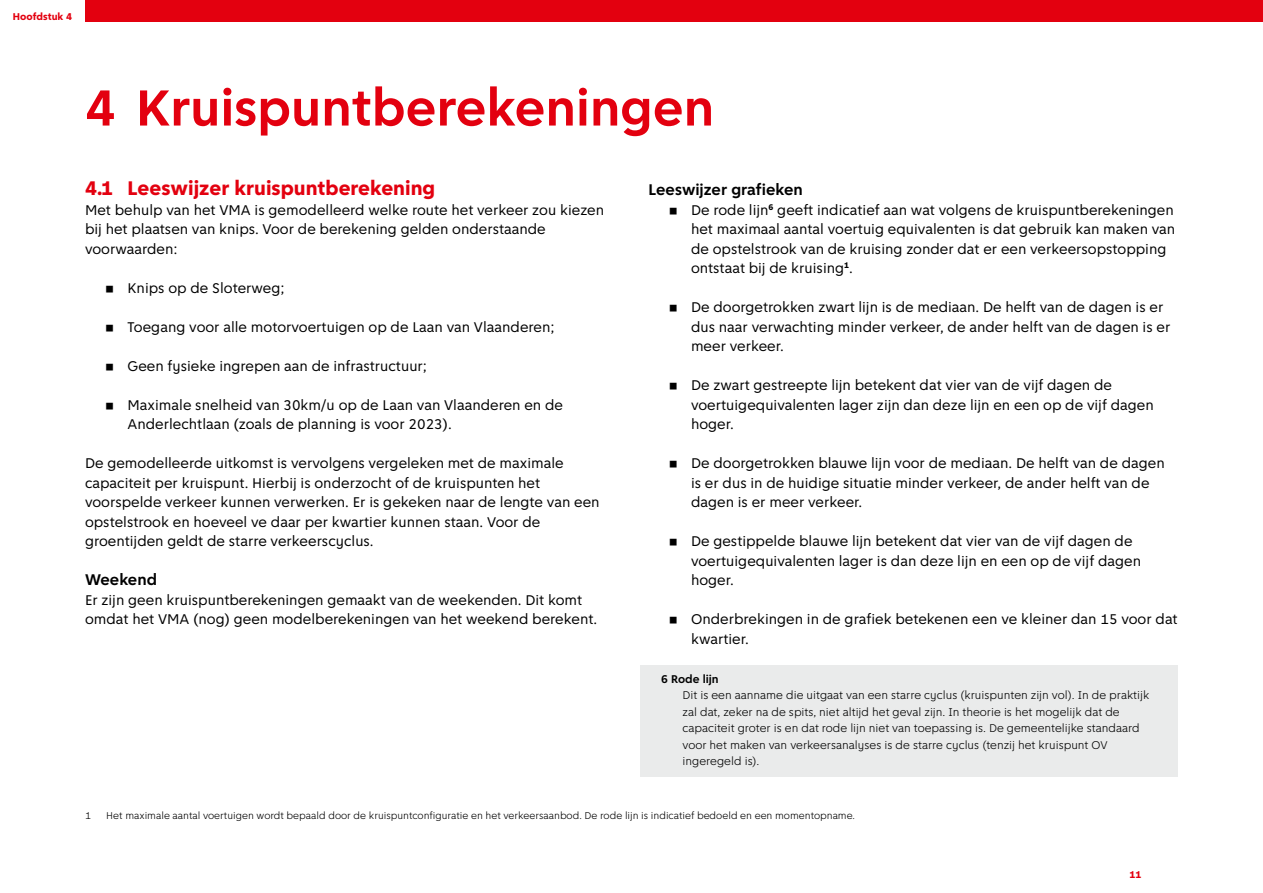
<style>
.page{position:relative;width:1263px;height:893px;background:#fff}
.page>*{position:absolute;margin:0;border:0;box-sizing:border-box;transform-origin:0 0}
.H2_-_hoofdstuk{font:700 54px "Amsterdam Sans";color:#e3000f}
.H3_-_Sub_heading{font:800 21px "Amsterdam Sans";color:#e3000f}
.H4_-_Sub_heading_2{font:700 16.5px "Amsterdam Sans";color:#000}
.Brood{font:15px/19.5px "Amsterdam Sans";color:#000}
.Noot_in_grijs_vlak{font:300 12px/16.5px "Amsterdam Sans";color:#000}
.Noot{font:300 10.5px "Amsterdam Sans";color:#000}
.t1{font:800 10.5px "Amsterdam Sans";color:#e3000f}
.s1{font-family:"ASD Formfont"}
.s2{font-weight:700}
</style>
<div class="page">
<div style="left:85px;top:0;width:1178px;height:21px;background:#e3000f"></div>
<div style="left:640px;top:665px;width:538px;height:112px;background:#eaebeb"></div>
<p class="t1" style="left:13px;top:10px;width:61px">Hoofdstuk 4</p>
<h2 class="H2_-_hoofdstuk" style="left:85px;top:76px;width:631px">4 Kruispuntberekeningen</h2>
<h3 class="H3_-_Sub_heading" style="left:85px;top:176px;width:352px">4.1 Leeswijzer kruispuntberekening</h3>
<p class="Brood" style="left:85px;top:200px;width:521px">Met behulp van het VMA is gemodelleerd welke route het verkeer zou kiezen bij het plaatsen van knips. Voor de berekening gelden onderstaande voorwaarden:</p>
<p class="Brood" style="left:106px;top:278px;width:180px"><span class="s1">•</span> Knips op de Sloterweg;</p>
<p class="Brood" style="left:106px;top:317px;width:450px"><span class="s1">•</span> Toegang voor alle motorvoertuigen op de Laan van Vlaanderen;</p>
<p class="Brood" style="left:106px;top:356px;width:322px"><span class="s1">•</span> Geen fysieke ingrepen aan de infrastructuur;</p>
<p class="Brood" style="left:128px;top:395px;width:437px;text-indent:-21px"><span class="s1">•</span> Maximale snelheid van 30km/u op de Laan van Vlaanderen en de<br>Anderlechtlaan (zoals de planning is voor 2023).</p>
<p class="Brood" style="left:85px;top:453px;width:516px">De gemodelleerde uitkomst is vervolgens vergeleken met de maximale capaciteit per kruispunt. Hierbij is onderzocht of de kruispunten het voorspelde verkeer kunnen verwerken. Er is gekeken naar de lengte van een opstelstrook en hoeveel ve daar per kwartier kunnen staan. Voor de groentijden geldt de starre verkeerscyclus.</p>
<h4 class="H4_-_Sub_heading_2" style="left:85px;top:570px;width:73px">Weekend</h4>
<p class="Brood" style="left:85px;top:590px;width:514px">Er zijn geen kruispuntberekeningen gemaakt van de weekenden. Dit komt omdat het VMA (nog) geen modelberekeningen van het weekend berekent.</p>
<h4 class="H4_-_Sub_heading_2" style="left:648px;top:180px;width:156px">Leeswijzer grafieken</h4>
<p class="Brood" style="left:691px;top:200px;width:486px;text-indent:-21px"><span class="s1">•</span> De rode lijn<sup>6</sup> geeft indicatief aan wat volgens de kruispuntberekeningen het maximaal aantal voertuig equivalenten is dat gebruik kan maken van de opstelstrook van de kruising zonder dat er een verkeersopstopping ontstaat bij de kruising<sup>1</sup>.</p>
<p class="Brood" style="left:691px;top:297px;width:481px;text-indent:-21px"><span class="s1">•</span> De doorgetrokken zwart lijn is de mediaan. De helft van de dagen is er dus naar verwachting minder verkeer, de ander helft van de dagen is er meer verkeer.</p>
<p class="Brood" style="left:691px;top:375px;width:464px;text-indent:-21px"><span class="s1">•</span> De zwart gestreepte lijn betekent dat vier van de vijf dagen de voertuigequivalenten lager zijn dan deze lijn en een op de vijf dagen hoger.</p>
<p class="Brood" style="left:691px;top:453px;width:475px;text-indent:-21px"><span class="s1">•</span> De doorgetrokken blauwe lijn voor de mediaan. De helft van de dagen is er dus in de huidige situatie minder verkeer, de ander helft van de dagen is er meer verkeer.</p>
<p class="Brood" style="left:691px;top:531px;width:452px;text-indent:-21px"><span class="s1">•</span> De gestippelde blauwe lijn betekent dat vier van de vijf dagen de voertuigequivalenten lager is dan deze lijn en een op de vijf dagen hoger.</p>
<p class="Brood" style="left:691px;top:609px;width:488px;text-indent:-21px"><span class="s1">•</span> Onderbrekingen in de grafiek betekenen een ve kleiner dan 15 voor dat kwartier.</p>
<p class="Noot_in_grijs_vlak" style="left:682px;top:670px;width:468px;text-indent:-21px"><span class="s2">6 Rode lijn<br></span>Dit is een aanname die uitgaat van een starre cyclus (kruispunten zijn vol). In de praktijk zal dat, zeker na de spits, niet altijd het geval zijn. In theorie is het mogelijk dat de capaciteit groter is en dat rode lijn niet van toepassing is. De gemeentelijke standaard voor het maken van verkeersanalyses is de starre cyclus (tenzij het kruispunt OV ingeregeld is).</p>
<p class="Noot" style="left:85px;top:809px;width:8px">1</p>
<p class="Noot" style="left:106px;top:809px;width:750px">Het maximale aantal voertuigen wordt bepaald door de kruispuntconfiguratie en het verkeersaanbod. De rode lijn is indicatief bedoeld en een momentopname.</p>
<p class="t1" style="left:1129px;top:868px;width:13px">11</p>
</div>
